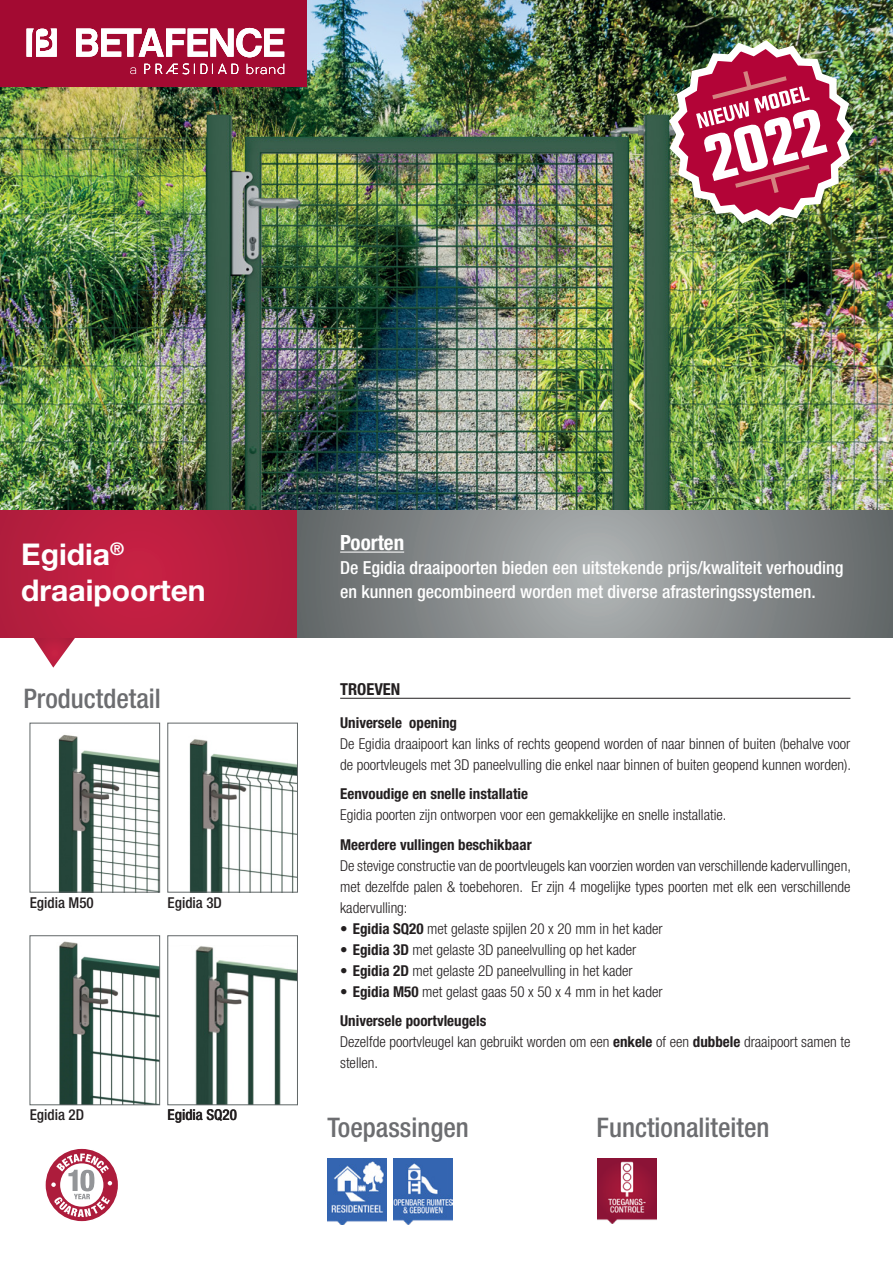
<style>
.page{position:relative;width:893px;height:1263px;background:#fff}
.page>*{position:absolute;margin:0;border:0;box-sizing:border-box;transform-origin:0 0}
.t1{font:700 30px/36px "Helvetica Neue LT Std";color:#fff}
.t2{font:500 condensed 27px "Helvetica Neue LT Std";color:#6c6d70}
._01_INTRO{font:700 condensed 21px "Helvetica Neue";color:#fff}
.Intro_textin_grey_box{font:500 condensed 18px/24px "Helvetica Neue";color:#fff}
.BENEFITS{font:700 condensed 16.5px "Helvetica Neue";color:#231f20}
._03_TROEVEN-TITEL{font:300 condensed 15px/21px "Helvetica Neue LT Std";color:#231f20}
._03_TROEVEN-TITEL-2{font:700 condensed 15px "Helvetica Neue LT Std";color:#231f20}
._11-2_TABEL-BODY-midden{font:500 condensed 15px "Helvetica Neue";color:#231f20}
.s1{font-weight:700}
</style>
<div class="page">
<img style="left:597px;top:1158px;width:60px;height:65px">
<img style="left:0;top:0;width:893px;height:510px">
<svg style="left:34px;top:638px;width:41px;height:30px"></svg>
<div style="left:0;top:510px;width:298px;height:128px;background:#bb1e40"></div>
<svg style="left:298px;top:510px;width:595px;height:128px;background:#868a8b"></svg>
<hr style="left:340px;top:551px;width:64px;height:2px;background:#fff">
<hr style="left:340px;top:698px;width:510px;height:1px;background:#231f20">
<img style="left:58px;top:734px;width:100px;height:156px">
<div style="left:30px;top:723px;width:130px;height:169px;border:1px solid #606667"></div>
<img style="left:59px;top:941px;width:99px;height:162px">
<div style="left:30px;top:935px;width:130px;height:170px;border:1px solid #606667"></div>
<img style="left:189px;top:739px;width:107px;height:151px">
<div style="left:168px;top:723px;width:130px;height:169px;border:1px solid #606667"></div>
<img style="left:195px;top:946px;width:101px;height:157px">
<div style="left:168px;top:935px;width:130px;height:170px;border:1px solid #606667"></div>
<div style="left:0;top:0;width:306px;height:86px;background:#a30a32"></div>
<svg style="left:76px;top:28px;width:208px;height:29px"></svg>
<svg style="left:27px;top:29px;width:30px;height:28px"></svg>
<svg style="left:247px;top:64px;width:37px;height:10px"></svg>
<svg style="left:144px;top:64px;width:6px;height:10px"></svg>
<svg style="left:201px;top:64px;width:37px;height:10px"></svg>
<svg style="left:156px;top:63px;width:39px;height:11px"></svg>
<svg style="left:130px;top:67px;width:6px;height:7px"></svg>
<img style="left:665px;top:36px;width:193px;height:193px">
<svg style="left:45px;top:1148px;width:73px;height:74px"></svg>
<img style="left:327px;top:1159px;width:60px;height:66px">
<img style="left:393px;top:1159px;width:60px;height:65px">
<p class="t1" style="left:21px;top:535px;width:186px">Egidia<sup>® </sup>draaipoorten</p>
<p class="_01_INTRO" style="left:340px;top:530px;width:65px">Poorten</p>
<p class="Intro_textin_grey_box" style="left:340px;top:555px;width:505px">De Egidia draaipoorten bieden een uitstekende prijs/kwaliteit verhouding en kunnen gecombineerd worden met diverse afrasteringssystemen.</p>
<h2 class="t2" style="left:23px;top:682px;width:139px">Productdetail</h2>
<p class="_11-2_TABEL-BODY-midden" style="left:30px;top:893px;width:66px">Egidia M50</p>
<p class="_11-2_TABEL-BODY-midden" style="left:168px;top:893px;width:56px">Egidia 3D</p>
<p class="_11-2_TABEL-BODY-midden" style="left:30px;top:1106px;width:56px">Egidia 2D</p>
<p class="_11-2_TABEL-BODY-midden" style="left:168px;top:1106px;width:71px">Egidia SQ20</p>
<p class="BENEFITS" style="left:340px;top:679px;width:62px">TROEVEN</p>
<p class="_03_TROEVEN-TITEL-2" style="left:340px;top:713px;width:118px">Universele opening</p>
<p class="_03_TROEVEN-TITEL" style="left:340px;top:733px;width:512px">De Egidia draaipoort kan links of rechts geopend worden of naar binnen of buiten (behalve voor de poortvleugels met 3D paneelvulling die enkel naar binnen of buiten geopend kunnen worden).</p>
<p class="_03_TROEVEN-TITEL" style="left:340px;top:783px;width:388px"><span class="s1">Eenvoudige en snelle installatie<br></span>Egidia poorten zijn ontworpen voor een gemakkelijke en snelle installatie.</p>
<p class="_03_TROEVEN-TITEL-2" style="left:340px;top:835px;width:193px">Meerdere vullingen beschikbaar</p>
<p class="_03_TROEVEN-TITEL" style="left:340px;top:855px;width:512px;text-align:justify">De stevige constructie van de poortvleugels kan voorzien worden van verschillende kadervullingen, met dezelfde palen &amp; toebehoren. Er zijn 4 mogelijke types poorten met elk een verschillende kadervulling:</p>
<p class="_03_TROEVEN-TITEL" style="left:340px;top:918px;width:324px"><span class="s1">• Egidia SQ20</span> met gelaste spijlen 20 x 20 mm in het kader</p>
<p class="_03_TROEVEN-TITEL" style="left:340px;top:939px;width:298px"><span class="s1">• Egidia 3D</span> met gelaste 3D paneelvulling op het kader</p>
<p class="_03_TROEVEN-TITEL" style="left:340px;top:960px;width:294px"><span class="s1">• Egidia 2D</span> met gelaste 2D paneelvulling in het kader</p>
<p class="_03_TROEVEN-TITEL" style="left:340px;top:981px;width:324px"><span class="s1">• Egidia M50</span> met gelast gaas 50 x 50 x 4 mm in het kader</p>
<p class="_03_TROEVEN-TITEL-2" style="left:340px;top:1012px;width:148px">Universele poortvleugels</p>
<p class="_03_TROEVEN-TITEL" style="left:340px;top:1031px;width:512px">Dezelfde poortvleugel kan gebruikt worden om een <span class="s1">enkele</span> of een <span class="s1">dubbele</span> draaipoort samen te stellen.</p>
<h2 class="t2" style="left:327px;top:1111px;width:143px">Toepassingen</h2>
<h2 class="t2" style="left:597px;top:1111px;width:174px">Functionaliteiten</h2>
</div>
